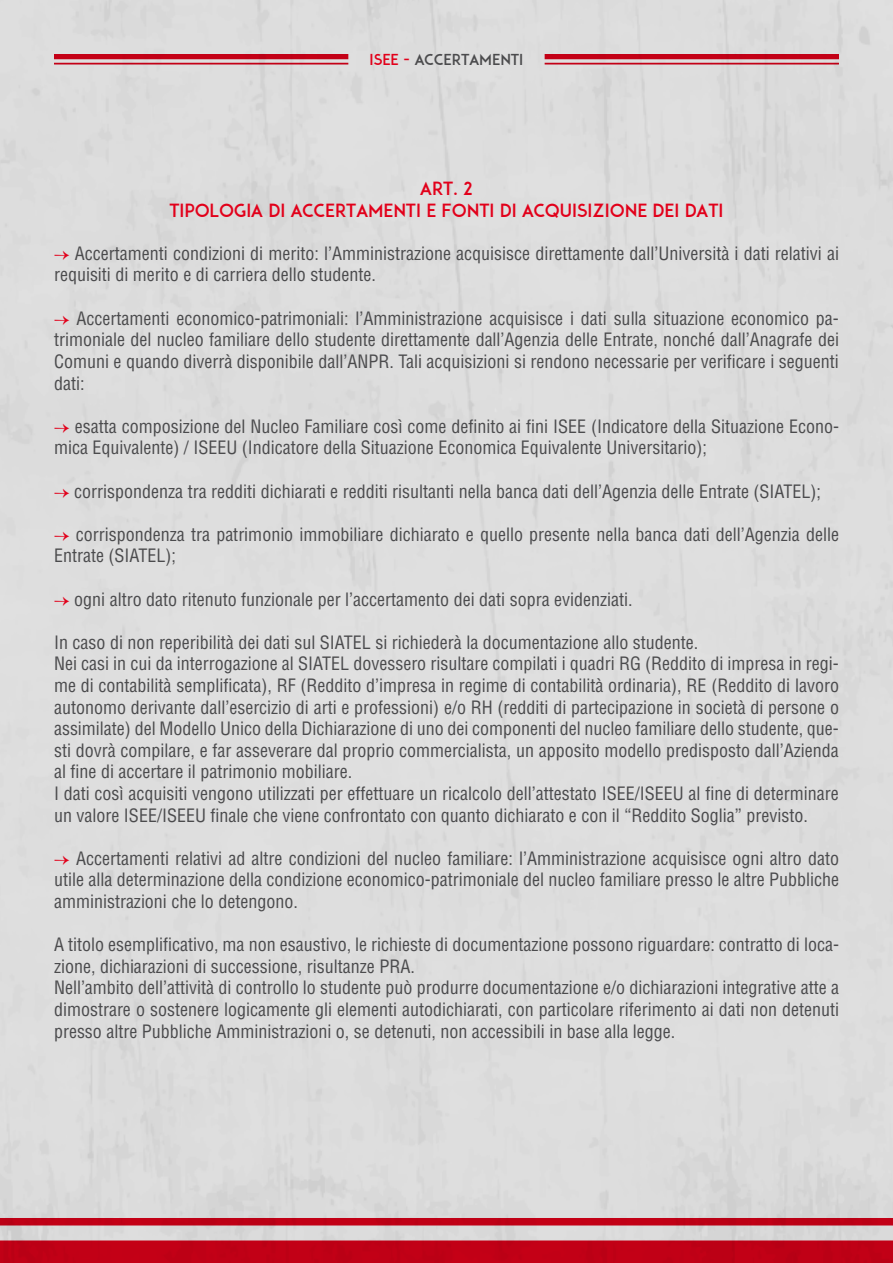
<style>
.page{position:relative;width:893px;height:1263px;background:#fff}
.page>*{position:absolute;margin:0;border:0;box-sizing:border-box;transform-origin:0 0}
.t1{font:condensed 18px/21.6px "Helvetica LT";color:#4b4b4d}
.t2{font:18px/21.6px "ADAM";color:#e2001a;text-align:center}
.t3{font:15px "ADAM";color:#4b4b4d}
.s1{color:#e2001a}
.s2{font-family:"Minion Pro";font-stretch:normal;color:#e2001a}
</style>
<div class="page">
<div style="left:0;top:0;width:893px;height:1240px;background:#ddd"></div>
<div style="left:0;top:1240px;width:893px;height:23px;background:#c00016"></div>
<div style="left:0;top:1218px;width:893px;height:7px;background:#bf0016"></div>
<div style="left:545px;top:54px;width:294px;height:5px;background:#c30016"></div>
<hr style="left:545px;top:63px;width:294px;height:2px;background:#e2001a">
<div style="left:54px;top:54px;width:294px;height:5px;background:#c40016"></div>
<hr style="left:54px;top:63px;width:294px;height:2px;background:#e2001a">
<p class="t3" style="left:370px;top:51px;width:155px"><span class="s1">ISEE -</span> ACCERTAMENTI</p>
<p class="t2" style="left:169px;top:178px;width:555px">ART. 2<br>TIPOLOGIA DI ACCERTAMENTI E FONTI DI ACQUISIZIONE DEI DATI</p>
<p class="t1" style="left:54px;top:242px;width:786px"><span class="s2">→</span> Accertamenti condizioni di merito: l’Amministrazione acquisisce direttamente dall’Università i dati relativi ai requisiti di merito e di carriera dello studente.</p>
<p class="t1" style="left:54px;top:307px;width:786px;text-align:justify"><span class="s2">→</span> Accertamenti economico-patrimoniali: l’Amministrazione acquisisce i dati sulla situazione economico pa&shy;trimoniale del nucleo familiare dello studente direttamente dall’Agenzia delle Entrate, nonché dall’Anagrafe dei Comuni e quando diverrà disponibile dall’ANPR. Tali acquisizioni si rendono necessarie per verificare i seguenti dati:</p>
<p class="t1" style="left:54px;top:415px;width:786px"><span class="s2">→</span> esatta composizione del Nucleo Familiare così come definito ai fini ISEE (Indicatore della Situazione Econo&shy;mica Equivalente) / ISEEU (Indicatore della Situazione Economica Equivalente Universitario);</p>
<p class="t1" style="left:54px;top:480px;width:769px"><span class="s2">→</span> corrispondenza tra redditi dichiarati e redditi risultanti nella banca dati dell’Agenzia delle Entrate (SIATEL);</p>
<p class="t1" style="left:54px;top:523px;width:786px"><span class="s2">→</span> corrispondenza tra patrimonio immobiliare dichiarato e quello presente nella banca dati dell’Agenzia delle<br>Entrate (SIATEL);</p>
<p class="t1" style="left:54px;top:588px;width:580px"><span class="s2">→</span> ogni altro dato ritenuto funzionale per l’accertamento dei dati sopra evidenziati.</p>
<p class="t1" style="left:54px;top:631px;width:786px">In caso di non reperibilità dei dati sul SIATEL si richiederà la documentazione allo studente.<br>Nei casi in cui da interrogazione al SIATEL dovessero risultare compilati i quadri RG (Reddito di impresa in regi&shy;me di contabilità semplificata), RF (Reddito d’impresa in regime di contabilità ordinaria), RE (Reddito di lavoro autonomo derivante dall’esercizio di arti e professioni) e/o RH (redditi di partecipazione in società di persone o assimilate) del Modello Unico della Dichiarazione di uno dei componenti del nucleo familiare dello studente, que&shy;sti dovrà compilare, e far asseverare dal proprio commercialista, un apposito modello predisposto dall’Azienda al fine di accertare il patrimonio mobiliare.<br>I dati così acquisiti vengono utilizzati per effettuare un ricalcolo dell’attestato ISEE/ISEEU al fine di determinare un valore ISEE/ISEEU finale che viene confrontato con quanto dichiarato e con il “Reddito Soglia” previsto.</p>
<p class="t1" style="left:54px;top:847px;width:786px;text-align:justify"><span class="s2">→</span> Accertamenti relativi ad altre condizioni del nucleo familiare: l’Amministrazione acquisisce ogni altro dato utile alla determinazione della condizione economico-patrimoniale del nucleo familiare presso le altre Pubbliche amministrazioni che lo detengono.</p>
<p class="t1" style="left:54px;top:934px;width:786px">A titolo esemplificativo, ma non esaustivo, le richieste di documentazione possono riguardare: contratto di loca&shy;zione, dichiarazioni di successione, risultanze PRA.<br>Nell’ambito dell’attività di controllo lo studente può produrre documentazione e/o dichiarazioni integrative atte a dimostrare o sostenere logicamente gli elementi autodichiarati, con particolare riferimento ai dati non detenuti presso altre Pubbliche Amministrazioni o, se detenuti, non accessibili in base alla legge.</p>
</div>
